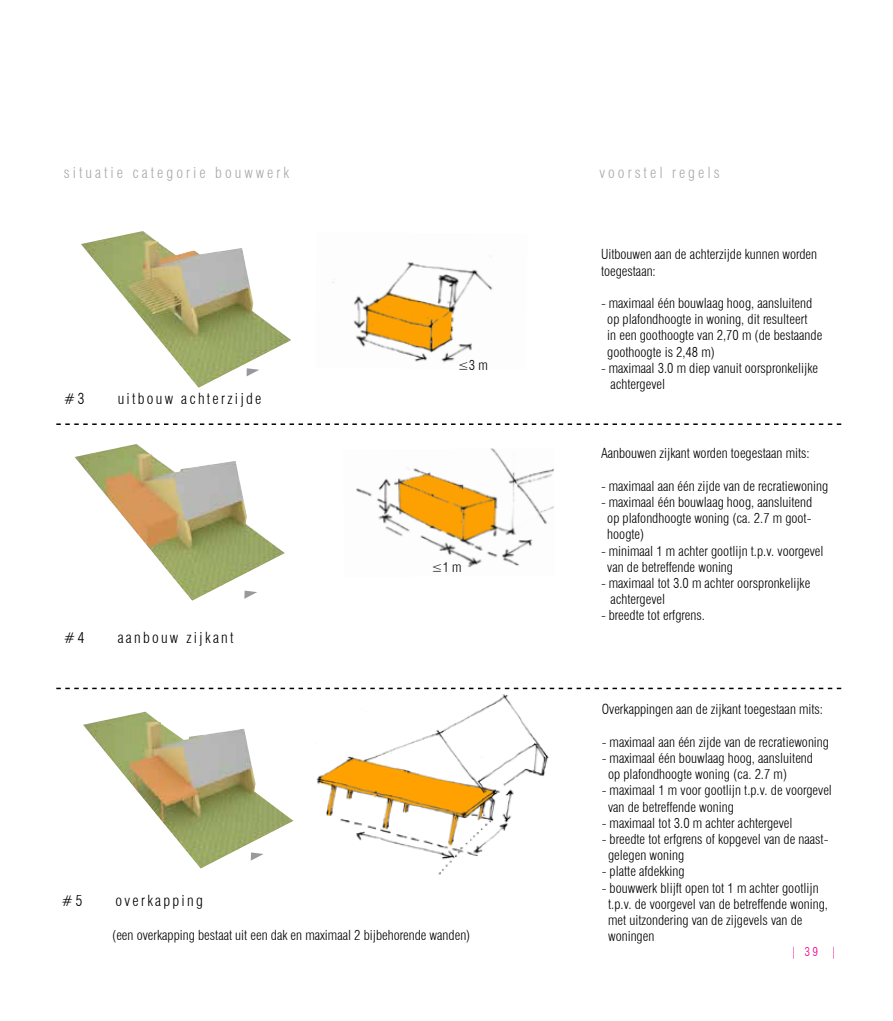
<style>
.page{position:relative;width:893px;height:1021px;background:#fff}
.page>*{position:absolute;margin:0;border:0;box-sizing:border-box;transform-origin:0 0}
.t1{font:300 condensed 15px "Swiss 721 BT";letter-spacing:.15em;color:#000}
.t2{font:300 condensed 15px "Swiss 721 BT";letter-spacing:.2em;color:#a7a9ac}
.t3{font:300 condensed 13.5px/16.2px "Swiss 721 BT";color:#000}
.t4{font:300 condensed 12px "Swiss 721 BT";color:#ec008c}
</style>
<div class="page">
<img style="left:81px;top:231px;width:210px;height:157px">
<img style="left:332px;top:262px;width:161px;height:101px">
<img style="left:74px;top:444px;width:211px;height:156px">
<img style="left:356px;top:448px;width:198px;height:120px">
<img style="left:83px;top:711px;width:210px;height:157px">
<img style="left:316px;top:689px;width:280px;height:186px">
<svg style="left:56px;top:423px;width:785px;height:2px"></svg>
<svg style="left:56px;top:687px;width:785px;height:2px"></svg>
<p class="t2" style="left:64px;top:163px;width:227px">situatie categorie bouwwerk</p>
<p class="t2" style="left:600px;top:163px;width:122px">voorstel regels</p>
<p class="t1" style="left:64px;top:390px;width:22px">#3</p>
<p class="t1" style="left:118px;top:390px;width:145px">uitbouw achterzijde</p>
<p class="t1" style="left:64px;top:628px;width:22px">#4</p>
<p class="t1" style="left:118px;top:628px;width:117px">aanbouw zijkant</p>
<p class="t3" style="left:458px;top:357px;width:32px">≤3 m</p>
<p class="t3" style="left:431px;top:558px;width:32px">≤1 m</p>
<p class="t1" style="left:62px;top:891px;width:22px">#5</p>
<p class="t1" style="left:116px;top:891px;width:89px">overkapping</p>
<p class="t3" style="left:112px;top:927px;width:360px">(een overkapping bestaat uit een dak en maximaal 2 bijbehorende wanden)</p>
<p class="t3" style="left:601px;top:246px;width:218px">Uitbouwen aan de achterzijde kunnen worden toegestaan:</p>
<p class="t3" style="left:607px;top:295px;width:216px;text-indent:-6px">- maximaal één bouwlaag hoog, aansluitend op plafondhoogte in woning, dit resulteert<br>in een goothoogte van 2,70 m (de bestaande goothoogte is 2,48 m)</p>
<p class="t3" style="left:610px;top:360px;width:209px;text-indent:-9px">- maximaal 3.0 m diep vanuit oorspronkelijke achtergevel</p>
<p class="t3" style="left:601px;top:445px;width:210px">Aanbouwen zijkant worden toegestaan mits:</p>
<p class="t3" style="left:601px;top:478px;width:229px">- maximaal aan één zijde van de recratiewoning</p>
<p class="t3" style="left:607px;top:494px;width:206px;text-align:justify;text-indent:-6px">- maximaal één bouwlaag hoog, aansluitend op plafondhoogte woning (ca. 2.7 m goot&shy;hoogte)</p>
<p class="t3" style="left:607px;top:542px;width:218px;text-indent:-6px">- minimaal 1 m achter gootlijn t.p.v. voorgevel van de betreffende woning</p>
<p class="t3" style="left:610px;top:575px;width:201px;text-indent:-9px">- maximaal tot 3.0 m achter oorspronkelijke achtergevel</p>
<p class="t3" style="left:601px;top:607px;width:105px">- breedte tot erfgrens.</p>
<p class="t3" style="left:602px;top:701px;width:223px">Overkappingen aan de zijkant toegestaan mits:</p>
<p class="t3" style="left:602px;top:733px;width:229px">- maximaal aan één zijde van de recratiewoning</p>
<p class="t3" style="left:608px;top:750px;width:206px;text-indent:-6px">- maximaal één bouwlaag hoog, aansluitend op plafondhoogte woning (ca. 2.7 m)</p>
<p class="t3" style="left:608px;top:782px;width:225px;text-indent:-6px">- maximaal 1 m voor gootlijn t.p.v. de voorgevel van de betreffende woning</p>
<p class="t3" style="left:602px;top:814px;width:192px">- maximaal tot 3.0 m achter achtergevel</p>
<p class="t3" style="left:608px;top:831px;width:222px;text-indent:-6px">- breedte tot erfgrens of kopgevel van de naast&shy;gelegen woning</p>
<p class="t3" style="left:602px;top:863px;width:84px">- platte afdekking</p>
<p class="t3" style="left:608px;top:879px;width:221px;text-indent:-6px">- bouwwerk blijft open tot 1 m achter gootlijn t.p.v. de voorgevel van de betreffende woning, met uitzondering van de zijgevels van de woningen</p>
<p class="t4" style="left:791px;top:944px;width:48px">| 39 |</p>
</div>
